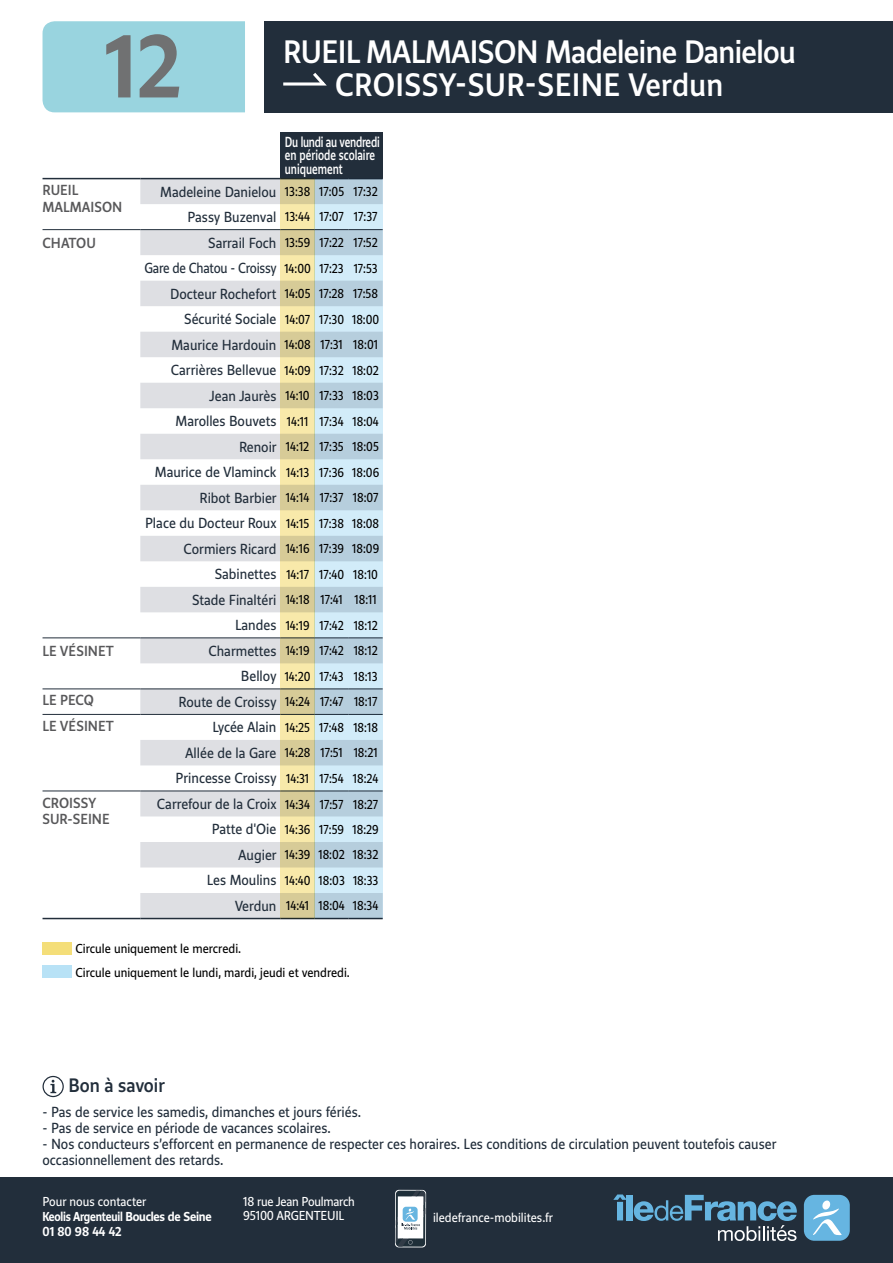
<style>
.page{position:relative;width:893px;height:1263px;background:#fff}
.page>*{position:absolute;margin:0;border:0;box-sizing:border-box;transform-origin:0 0}
.t1{font:700 82.5px "IDF Voyageur";color:#707172}
.t2{font:500 30px/33px "IDF Voyageur";letter-spacing:-.02em;color:#fff}
.t3{font:500 18px "IDF Voyageur";color:#222e3b}
.t4{font:13.5px/16.2px "IDF Voyageur";color:#222e3b}
.t5{font:13.5px/25.5px "IDF Voyageur";color:#222e3b;text-align:right;scale:.95 1}
.t6{font:500 13.5px/16.5px "IDF Voyageur";color:#58585a}
.t7{font:500 13.5px/13.5px "IDF Voyageur";color:#fff;scale:.81 1}
.t8{font:12px/25.3px "IDF Voyageur";color:#000;text-align:right;scale:.95 1}
.t9{font:12px/23.4px "IDF Voyageur";color:#000}
.t10{font:12px/14.4px "IDF Voyageur";letter-spacing:-.005em;color:#fff}
.t11{font:700 12px/15px "IDF Voyageur";letter-spacing:-.02em;color:#fff;scale:.93 1}
.s1{font-size:12px;color:#000}
.s2{font-size:13.5px;color:#222e3b}
</style>
<div class="page">
<div style="left:0;top:1178px;width:893px;height:85px;background:#222e3b"></div>
<svg style="left:613px;top:1194px;width:13px;height:26px"></svg>
<div style="left:626px;top:1195px;width:6px;height:25px;background:#66b5e1"></div>
<svg style="left:634px;top:1195px;width:163px;height:46px"></svg>
<div style="left:804px;top:1195px;width:46px;height:46px;background:#66b5e1;border-radius:10px"></div>
<svg style="left:813px;top:1200px;width:29px;height:35px"></svg>
<div style="left:43px;top:1076px;width:21px;height:21px;border:1px solid #222e3b;border-radius:50%"></div>
<svg style="left:50px;top:1080px;width:6px;height:13px"></svg>
<div style="left:43px;top:21px;width:202px;height:91px;background:#99d4df"></div>
<div style="left:264px;top:21px;width:629px;height:91px;background:#222e3b"></div>
<svg style="left:283px;top:72px;width:44px;height:14px"></svg>
<svg style="left:395px;top:1190px;width:31px;height:57px"></svg>
<svg style="left:396px;top:1190px;width:29px;height:56px"></svg>
<svg style="left:396px;top:1191px;width:29px;height:55px"></svg>
<div style="left:281px;top:132px;width:102px;height:47px;background:#222e3b"></div>
<svg style="left:140px;top:179px;width:141px;height:688px;fill:#dedfe3"></svg>
<div style="left:140px;top:893px;width:141px;height:25px;background:#dedfe3"></div>
<hr style="left:43px;top:178px;width:97px;height:1px;background:#222e3b">
<hr style="left:140px;top:178px;width:141px;height:1px;background:#222e3b">
<hr style="left:43px;top:918px;width:97px;height:1px;background:#222e3b">
<hr style="left:140px;top:918px;width:141px;height:1px;background:#222e3b">
<hr style="left:43px;top:688px;width:97px;height:1px;background:#222e3b">
<hr style="left:140px;top:688px;width:141px;height:1px;background:#222e3b">
<hr style="left:43px;top:229px;width:97px;height:1px;background:#222e3b">
<hr style="left:140px;top:229px;width:141px;height:1px;background:#222e3b">
<hr style="left:43px;top:637px;width:97px;height:1px;background:#222e3b">
<hr style="left:140px;top:637px;width:141px;height:1px;background:#222e3b">
<hr style="left:43px;top:714px;width:97px;height:1px;background:#222e3b">
<hr style="left:140px;top:714px;width:141px;height:1px;background:#222e3b">
<hr style="left:43px;top:790px;width:97px;height:1px;background:#222e3b">
<hr style="left:140px;top:790px;width:141px;height:1px;background:#222e3b">
<svg style="left:281px;top:178px;width:34px;height:741px;background:#e4d79e"></svg>
<svg style="left:315px;top:178px;width:68px;height:741px;background:#c1dae8"></svg>
<div style="left:43px;top:942px;width:29px;height:13px;background:#f4de79"></div>
<div style="left:43px;top:965px;width:29px;height:13px;background:#b8e2f6"></div>
<h1 class="t1" style="left:105px;top:11px;width:78px">12</h1>
<h2 class="t2" style="left:335px;top:34px;width:462px;text-indent:-52px">RUEIL MALMAISON Madeleine Danielou<br>CROISSY-SUR-SEINE</h2>
<h2 class="t2" style="left:628px;top:67px;width:96px">Verdun</h2>
<p class="t7" style="left:285px;top:134px;width:119px">Du lundi au vendredi en période scolaire uniquement</p>
<p class="t6" style="left:43px;top:181px;width:79px">RUEIL<br>MALMAISON</p>
<p class="t4" style="left:160px;top:183px;width:219px">Madeleine Danielou <span class="s1">13:38 17:05 17:32</span></p>
<p class="t8" style="left:188px;top:204px;width:201px"><span class="s2">Passy Buzenval</span> 13:44 17:07 17:37</p>
<p class="t6" style="left:43px;top:234px;width:55px">CHATOU</p>
<p class="t8" style="left:208px;top:230px;width:180px"><span class="s2">Sarrail Foch</span> 13:59 17:22 17:52</p>
<p class="t5" style="left:144px;top:255px;width:249px">Gare de Chatou - Croissy <span class="s1">14:00 17:23 17:53<br></span>Docteur Rochefort <span class="s1">14:05 17:28 17:58<br></span>Sécurité Sociale <span class="s1">14:07 17:30 18:00<br></span>Maurice Hardouin <span class="s1">14:08 17:31 18:01<br></span>Carrières Bellevue <span class="s1">14:09 17:32 18:02</span></p>
<p class="t8" style="left:209px;top:383px;width:180px"><span class="s2">Jean Jaurès</span> 14:10 17:33 18:03</p>
<p class="t4" style="left:176px;top:413px;width:205px">Marolles Bouvets <span class="s1">14:11 17:34 18:04</span></p>
<p class="t8" style="left:239px;top:434px;width:149px"><span class="s2">Renoir</span> 14:12 17:35 18:05</p>
<p class="t4" style="left:155px;top:464px;width:226px">Maurice de Vlaminck <span class="s1">14:13 17:36 18:06</span></p>
<p class="t8" style="left:200px;top:485px;width:190px"><span class="s2">Ribot Barbier</span> 14:14 17:37 18:07</p>
<p class="t4" style="left:145px;top:515px;width:235px">Place du Docteur Roux <span class="s1">14:15 17:38 18:08</span></p>
<p class="t8" style="left:183px;top:536px;width:207px"><span class="s2">Cormiers Ricard</span> 14:16 17:39 18:09<br><span class="s2">Sabinettes</span> 14:17 17:40 18:10<br><span class="s2">Stade Finaltéri</span> 14:18 17:41 18:11<br><span class="s2">Landes</span> 14:19 17:42 18:12</p>
<p class="t6" style="left:43px;top:642px;width:27px">LE VÉSINET</p>
<p class="t8" style="left:208px;top:638px;width:180px"><span class="s2">Charmettes</span> 14:19 17:42 18:12<br><span class="s2">Belloy</span> 14:20 17:43 18:13</p>
<p class="t6" style="left:43px;top:692px;width:53px">LE PECQ</p>
<p class="t8" style="left:179px;top:689px;width:211px"><span class="s2">Route de Croissy</span> 14:24 17:47 18:17</p>
<p class="t6" style="left:43px;top:717px;width:27px">LE VÉSINET</p>
<p class="t8" style="left:185px;top:714px;width:205px"><span class="s2">Lycée Alain</span> 14:25 17:48 18:18<br><span class="s2">Allée de la Gare</span> 14:28 17:51 18:21</p>
<p class="t4" style="left:176px;top:770px;width:204px">Princesse Croissy <span class="s1">14:31 17:54 18:24</span></p>
<p class="t6" style="left:43px;top:794px;width:55px">CROISSY<br>SUR-SEINE</p>
<p class="t4" style="left:157px;top:795px;width:223px">Carrefour de la Croix <span class="s1">14:34 17:57 18:27</span></p>
<p class="t8" style="left:207px;top:816px;width:183px"><span class="s2">Patte d'Oie</span> 14:36 17:59 18:29<br><span class="s2">Augier</span> 14:39 18:02 18:32<br><span class="s2">Les Moulins</span> 14:40 18:03 18:33<br><span class="s2">Verdun</span> 14:41 18:04 18:34</p>
<p class="t9" style="left:75px;top:937px;width:276px">Circule uniquement le mercredi.<br>Circule uniquement le lundi, mardi, jeudi et vendredi.</p>
<h3 class="t3" style="left:68px;top:1073px;width:98px">Bon à savoir</h3>
<p class="t4" style="left:43px;top:1103px;width:320px">- Pas de service les samedis, dimanches et jours fériés.</p>
<p class="t4" style="left:43px;top:1119px;width:290px">- Pas de service en période de vacances scolaires.</p>
<p class="t4" style="left:43px;top:1136px;width:735px">- Nos conducteurs s’efforcent en permanence de respecter ces horaires. Les conditions de circulation peuvent toutefois causer occasionnellement des retards.</p>
<p class="t10" style="left:43px;top:1194px;width:105px">Pour nous contacter</p>
<p class="t11" style="left:43px;top:1208px;width:183px">Keolis Argenteuil Boucles de Seine<br>01 80 98 44 42</p>
<p class="t10" style="left:243px;top:1194px;width:113px">18 rue Jean Poulmarch<br>95100 ARGENTEUIL</p>
<p class="t10" style="left:433px;top:1210px;width:122px">iledefrance-mobilites.fr</p>
</div>
